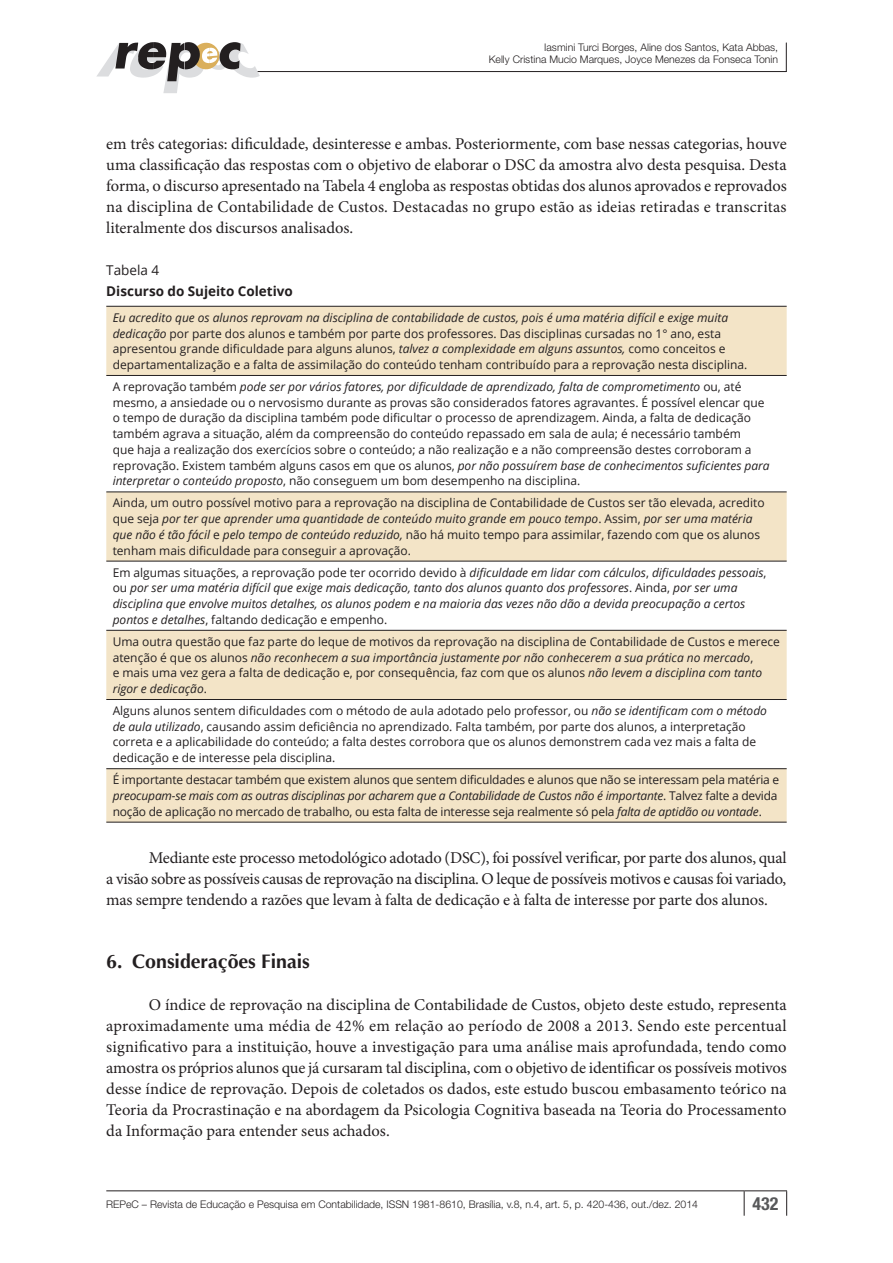
<style>
.page{position:relative;width:893px;height:1263px;background:#fff}
.page>*{position:absolute;margin:0;border:0;box-sizing:border-box;transform-origin:0 0}
.t1{font:700 19.5px "Optima";color:#231f20}
.t2{font:700 condensed 18px "Helvetica Neue LT Std";color:#57585a}
.t3{font:16.5px/21px "Minion Pro";letter-spacing:-.005em;color:#231f20;text-align:justify}
.t4{font:700 13.5px "Open Sans";color:#231f20}
.t5{font:13.5px "Open Sans";color:#231f20}
.t6{font:12px/15.8px "Open Sans";color:#231f20}
.t7{font:italic 12px/15.8px "Open Sans";color:#231f20}
.t8{font:300 10.5px/12px "Helvetica Neue LT Std";color:#231f20;text-align:right}
.s1{font-style:italic}
.s2{font-style:normal}
</style>
<div class="page">
<hr style="left:255px;top:71px;width:531px;height:1px;background:#231f20">
<svg style="left:97px;top:42px;width:163px;height:51px"></svg>
<svg style="left:786px;top:43px;width:1px;height:29px"></svg>
<hr style="left:106px;top:1190px;width:638px;height:1px;background:#231f20">
<hr style="left:744px;top:1190px;width:43px;height:1px;background:#231f20">
<svg style="left:744px;top:1191px;width:1px;height:25px"></svg>
<svg style="left:786px;top:1191px;width:1px;height:25px"></svg>
<svg style="left:106px;top:307px;width:681px;height:515px;fill:#f3e4c7"></svg>
<hr style="left:106px;top:306px;width:681px;height:1px;background:#231f20">
<hr style="left:106px;top:375px;width:681px;height:1px;background:#231f20">
<hr style="left:106px;top:768px;width:681px;height:1px;background:#231f20">
<hr style="left:106px;top:822px;width:681px;height:1px;background:#231f20">
<hr style="left:106px;top:491px;width:681px;height:1px;background:#231f20">
<hr style="left:106px;top:561px;width:681px;height:1px;background:#231f20">
<hr style="left:106px;top:630px;width:681px;height:1px;background:#231f20">
<hr style="left:106px;top:699px;width:681px;height:1px;background:#231f20">
<p class="t8" style="left:489px;top:41px;width:291px">Iasmini Turci Borges, Aline dos Santos, Kata Abbas,<br>Kelly Cristina Mucio Marques, Joyce Menezes da Fonseca Tonin</p>
<p class="t3" style="left:106px;top:133px;width:682px">em três categorias: dificuldade, desinteresse e ambas. Posteriormente, com base nessas categorias, houve uma classificação das respostas com o objetivo de elaborar o DSC da amostra alvo desta pesquisa. Desta forma, o discurso apresentado na Tabela 4 engloba as respostas obtidas dos alunos aprovados e reprovados na disciplina de Contabilidade de Custos. Destacadas no grupo estão as ideias retiradas e transcritas literalmente dos discursos analisados.</p>
<p class="t5" style="left:106px;top:260px;width:54px">Tabela 4</p>
<p class="t4" style="left:106px;top:281px;width:188px">Discurso do Sujeito Coletivo</p>
<p class="t6" style="left:113px;top:309px;width:636px"><span class="s1">Eu acredito que os alunos reprovam na disciplina de contabilidade de custos, pois é uma matéria difícil e exige muita dedicação</span> por parte dos alunos e também por parte dos professores. Das disciplinas cursadas no 1° ano, esta apresentou grande dificuldade para alguns alunos, <span class="s1">talvez a complexidade em alguns assuntos,</span> como conceitos e departamentalização e a falta de assimilação do conteúdo tenham contribuído para a reprovação nesta disciplina.</p>
<p class="t6" style="left:113px;top:378px;width:658px">A reprovação também <span class="s1">pode ser por vários fatores, por dificuldade de aprendizado, falta de comprometimento</span> ou, até mesmo, a ansiedade ou o nervosismo durante as provas são considerados fatores agravantes. É possível elencar que o tempo de duração da disciplina também pode dificultar o processo de aprendizagem. Ainda, a falta de dedicação também agrava a situação, além da compreensão do conteúdo repassado em sala de aula; é necessário também<br>que haja a realização dos exercícios sobre o conteúdo; a não realização e a não compreensão destes corroboram a reprovação. Existem também alguns casos em que os alunos, <span class="s1">por não possuírem base de conhecimentos suficientes para interpretar o conteúdo proposto</span>, não conseguem um bom desempenho na disciplina.</p>
<p class="t6" style="left:113px;top:495px;width:654px">Ainda, um outro possível motivo para a reprovação na disciplina de Contabilidade de Custos ser tão elevada, acredito que seja <span class="s1">por ter que aprender uma quantidade de conteúdo muito grande em pouco tempo</span>. Assim, <span class="s1">por ser uma matéria que não é tão fácil</span> e <span class="s1">pelo tempo de conteúdo reduzido,</span> não há muito tempo para assimilar, fazendo com que os alunos tenham mais dificuldade para conseguir a aprovação.</p>
<p class="t7" style="left:113px;top:564px;width:655px"><span class="s2">Em algumas situações, a reprovação pode ter ocorrido devido à</span> dificuldade em lidar com cálculos<span class="s2">,</span> dificuldades pessoais<span class="s2">, ou</span> por ser uma matéria difícil que exige mais dedicação, tanto dos alunos quanto dos professores<span class="s2">. Ainda,</span> por ser uma disciplina que envolve muitos detalhes, os alunos podem e na maioria das vezes não dão a devida preocupação a certos pontos e detalhes<span class="s2">, faltando dedicação e empenho.</span></p>
<p class="t6" style="left:113px;top:633px;width:669px">Uma outra questão que faz parte do leque de motivos da reprovação na disciplina de Contabilidade de Custos e merece atenção é que os alunos <span class="s1">não reconhecem a sua importância justamente por não conhecerem a sua prática no mercado</span>,<br>e mais uma vez gera a falta de dedicação e, por consequência, faz com que os alunos <span class="s1">não levem a disciplina com tanto rigor e dedicação</span>.</p>
<p class="t6" style="left:113px;top:702px;width:656px">Alguns alunos sentem dificuldades com o método de aula adotado pelo professor, ou <span class="s1">não se identificam com o método de aula utilizado</span>, causando assim deficiência no aprendizado. Falta também, por parte dos alunos, a interpretação correta e a aplicabilidade do conteúdo; a falta destes corrobora que os alunos demonstrem cada vez mais a falta de dedicação e de interesse pela disciplina.</p>
<p class="t6" style="left:113px;top:771px;width:668px">É importante destacar também que existem alunos que sentem dificuldades e alunos que não se interessam pela matéria e <span class="s1">preocupam-se mais com as outras disciplinas por acharem que a Contabilidade de Custos não é importante</span>. Talvez falte a devida noção de aplicação no mercado de trabalho, ou esta falta de interesse seja realmente só pela <span class="s1">falta de aptidão ou vontade</span>.</p>
<p class="t3" style="left:106px;top:847px;width:682px;text-indent:43px">Mediante este processo metodológico adotado (DSC), foi possível verificar, por parte dos alunos, qual a visão sobre as possíveis causas de reprovação na disciplina. O leque de possíveis motivos e causas foi variado, mas sempre tendendo a razões que levam à falta de dedicação e à falta de interesse por parte dos alunos.</p>
<h1 class="t1" style="left:106px;top:949px;width:205px">6. Considerações Finais</h1>
<p class="t3" style="left:106px;top:994px;width:682px;text-indent:43px">O índice de reprovação na disciplina de Contabilidade de Custos, objeto deste estudo, representa aproximadamente uma média de 42% em relação ao período de 2008 a 2013. Sendo este percentual significativo para a instituição, houve a investigação para uma análise mais aprofundada, tendo como amostra os próprios alunos que já cursaram tal disciplina, com o objetivo de identificar os possíveis motivos desse índice de reprovação. Depois de coletados os dados, este estudo buscou embasamento teórico na Teoria da Procrastinação e na abordagem da Psicologia Cognitiva baseada na Teoria do Processamento da Informação para entender seus achados.</p>
<p class="t8" style="left:106px;top:1198px;width:593px">REPeC – Revista de Educação e Pesquisa em Contabilidade, ISSN 1981-8610, Brasília, v.8, n.4, art. 5, p. 420-436, out./dez. 2014</p>
<h2 class="t2" style="left:752px;top:1192px;width:27px">432</h2>
</div>
